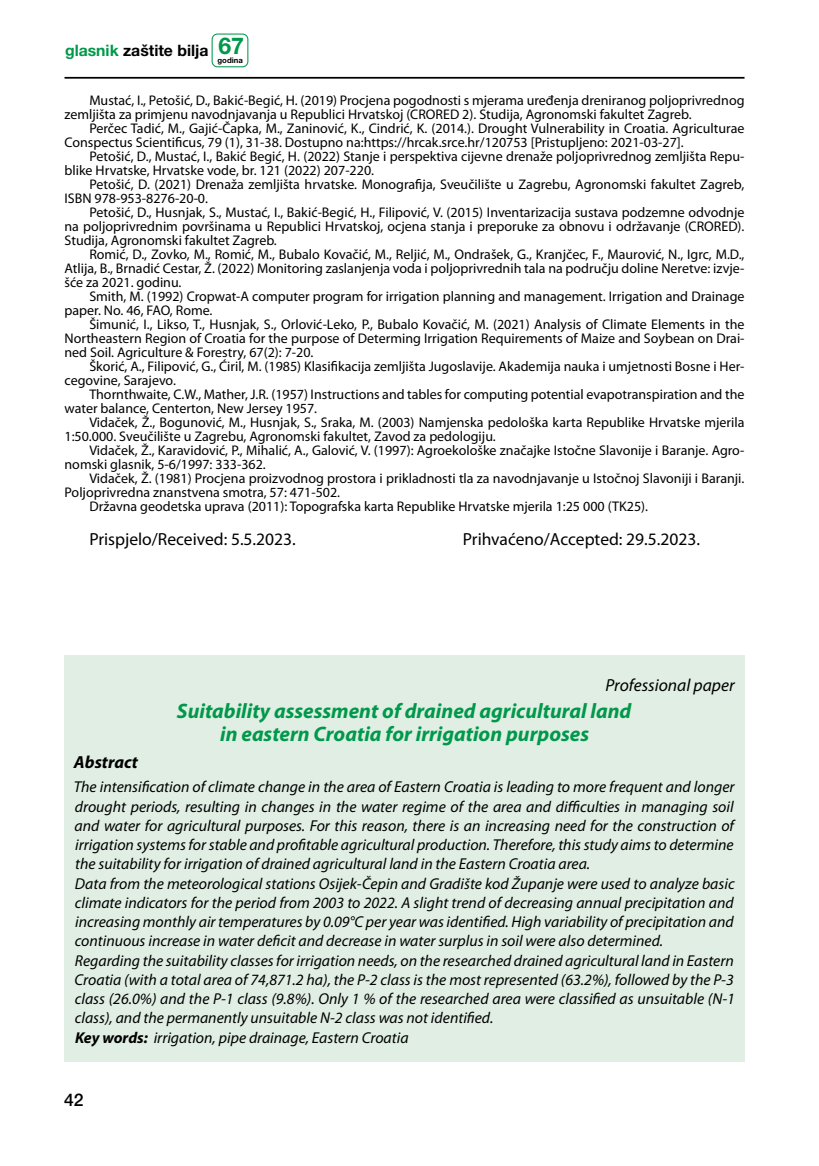
<style>
.page{position:relative;width:819px;height:1166px;background:#fff}
.page>*{position:absolute;margin:0;border:0;box-sizing:border-box;transform-origin:0 0}
.t1{font:italic 700 21px/22.4px "Myriad Pro";color:#00984a;text-align:center}
.t2{font:17.5px "Myriad Pro";color:#000}
.t3{font:italic 17.5px "Myriad Pro";color:#000}
.t4{font:italic 700 17.5px "Myriad Pro";color:#000}
.t5{font:500 17.5px "Helvetica Neue LT Pro";color:#000}
.t6{font:italic 15.75px/19.2px "Myriad Pro";color:#000}
.t7{font:700 15.75px "Helvetica Neue LT Pro";color:#000}
.t8{font:14px/14px "Myriad Pro";color:#000}
.t9{font:700 7.7px "Helvetica Neue LT Pro";color:#000}
.s1{color:#00984a}
.s2{font-size:23.1px;color:#00984a}
.s3{font-weight:700}
</style>
<div class="page">
<hr style="left:64px;top:77px;width:680px;height:2px;background:#000">
<div style="left:211px;top:34px;width:37px;height:33px;border:1px solid #00984a;border-radius:5px"></div>
<div style="left:64px;top:656px;width:680px;height:406px;background:#e0eee4"></div>
<p class="t7" style="left:65px;top:40px;width:180px"><span class="s1">glasnik</span> zaštite bilja <span class="s2">67</span></p>
<p class="t9" style="left:217px;top:56px;width:27px">godina</p>
<p class="t8" style="left:64px;top:93px;width:681px;text-indent:25px">Mustać, I., Petošić, D., Bakić-Begić, H. (2019) Procjena pogodnosti s mjerama uređenja dreniranog poljoprivrednog zemljišta za primjenu navodnjavanja u Republici Hrvatskoj (CRORED 2). Studija, Agronomski fakultet Zagreb.</p>
<p class="t8" style="left:64px;top:121px;width:681px;text-indent:25px">Perčec Tadić, M., Gajić-Čapka, M., Zaninović, K., Cindrić, K. (2014.). Drought Vulnerability in Croatia. Agriculturae<br>Conspectus Scientificus, 79 (1), 31-38. Dostupno na:https://hrcak.srce.hr/120753 [Pristupljeno: 2021-03-27].</p>
<p class="t8" style="left:64px;top:149px;width:681px;text-indent:25px">Petošić, D., Mustać, I., Bakić Begić, H. (2022) Stanje i perspektiva cijevne drenaže poljoprivrednog zemljišta Repu&shy;blike Hrvatske, Hrvatske vode, br. 121 (2022) 207-220.</p>
<p class="t8" style="left:64px;top:177px;width:681px;text-indent:25px">Petošić, D. (2021) Drenaža zemljišta hrvatske. Monografija, Sveučilište u Zagrebu, Agronomski fakultet Zagreb,<br>ISBN 978-953-8276-20-0.</p>
<p class="t8" style="left:64px;top:205px;width:681px;text-align:justify;text-indent:25px">Petošić, D., Husnjak, S., Mustać, I., Bakić-Begić, H., Filipović, V. (2015) Inventarizacija sustava podzemne odvodnje na poljoprivrednim površinama u Republici Hrvatskoj, ocjena stanja i preporuke za obnovu i održavanje (CRORED).<br>Studija, Agronomski fakultet Zagreb.</p>
<p class="t8" style="left:64px;top:247px;width:681px;text-align:justify;text-indent:25px">Romić, D., Zovko, M., Romić, M., Bubalo Kovačić, M., Reljić, M., Ondrašek, G., Kranjčec, F., Maurović, N., Igrc, M.D., Atlija, B., Brnadić Cestar, Ž. (2022) Monitoring zaslanjenja voda i poljoprivrednih tala na području doline Neretve: izvje&shy;šće za 2021. godinu.</p>
<p class="t8" style="left:64px;top:289px;width:681px;text-indent:25px">Smith, M. (1992) Cropwat-A computer program for irrigation planning and management. Irrigation and Drainage paper. No. 46, FAO, Rome.</p>
<p class="t8" style="left:64px;top:317px;width:681px;text-align:justify;text-indent:25px">Šimunić, I., Likso, T., Husnjak, S., Orlović-Leko, P., Bubalo Kovačić, M. (2021) Analysis of Climate Elements in the Northeastern Region of Croatia for the purpose of Determing Irrigation Requirements of Maize and Soybean on Drai&shy;ned Soil. Agriculture &amp; Forestry, 67(2): 7-20.</p>
<p class="t8" style="left:64px;top:359px;width:681px;text-indent:25px">Škorić, A., Filipović, G., Ćiril, M. (1985) Klasifikacija zemljišta Jugoslavije. Akademija nauka i umjetnosti Bosne i Her&shy;cegovine, Sarajevo.</p>
<p class="t8" style="left:64px;top:387px;width:681px;text-indent:25px">Thornthwaite, C.W., Mather, J.R. (1957) Instructions and tables for computing potential evapotranspiration and the water balance, Centerton, New Jersey 1957.</p>
<p class="t8" style="left:64px;top:415px;width:681px;text-indent:25px">Vidaček, Ž., Bogunović, M., Husnjak, S., Sraka, M. (2003) Namjenska pedološka karta Republike Hrvatske mjerila<br>1:50.000. Sveučilište u Zagrebu, Agronomski fakultet, Zavod za pedologiju.</p>
<p class="t8" style="left:65px;top:443px;width:681px;text-indent:25px">Vidaček, Ž., Karavidović, P., Mihalić, A., Galović, V. (1997): Agroekološke značajke Istočne Slavonije i Baranje. Agro&shy;nomski glasnik, 5-6/1997: 333-362.</p>
<p class="t8" style="left:89px;top:471px;width:656px">Vidaček, Ž. (1981) Procjena proizvodnog prostora i prikladnosti tla za navodnjavanje u Istočnoj Slavoniji i Baranji.</p>
<p class="t8" style="left:65px;top:485px;width:277px">Poljoprivredna znanstvena smotra, 57: 471-502.</p>
<p class="t8" style="left:89px;top:499px;width:560px">Državna geodetska uprava (2011): Topografska karta Republike Hrvatske mjerila 1:25 000 (TK25).</p>
<p class="t2" style="left:89px;top:528px;width:208px">Prispjelo/Received: 5.5.2023.</p>
<p class="t2" style="left:463px;top:528px;width:239px">Prihvaćeno/Accepted: 29.5.2023.</p>
<p class="t3" style="left:605px;top:674px;width:131px">Professional paper</p>
<h1 class="t1" style="left:177px;top:699px;width:456px">Suitability assessment of drained agricultural land in eastern Croatia for irrigation purposes</h1>
<p class="t4" style="left:74px;top:751px;width:66px">Abstract</p>
<p class="t6" style="left:74px;top:777px;width:662px">The intensification of climate change in the area of Eastern Croatia is leading to more frequent and longer drought periods, resulting in changes in the water regime of the area and difficulties in managing soil and water for agricultural purposes. For this reason, there is an increasing need for the construction of irrigation systems for stable and profitable agricultural production. Therefore, this study aims to determine the suitability for irrigation of drained agricultural land in the Eastern Croatia area.<br>Data from the meteorological stations Osijek-Čepin and Gradište kod Županje were used to analyze basic climate indicators for the period from 2003 to 2022. A slight trend of decreasing annual precipitation and increasing monthly air temperatures by 0.09°C per year was identified. High variability of precipitation and continuous increase in water deficit and decrease in water surplus in soil were also determined.<br>Regarding the suitability classes for irrigation needs, on the researched drained agricultural land in Eastern Croatia (with a total area of 74,871.2 ha), the P-2 class is the most represented (63.2%), followed by the P-3 class (26.0%) and the P-1 class (9.8%). Only 1 % of the researched area were classified as unsuitable (N-1 class), and the permanently unsuitable N-2 class was not identified.<br><span class="s3">Key words:</span> irrigation, pipe drainage, Eastern Croatia</p>
<p class="t5" style="left:64px;top:1090px;width:21px">42</p>
</div>
